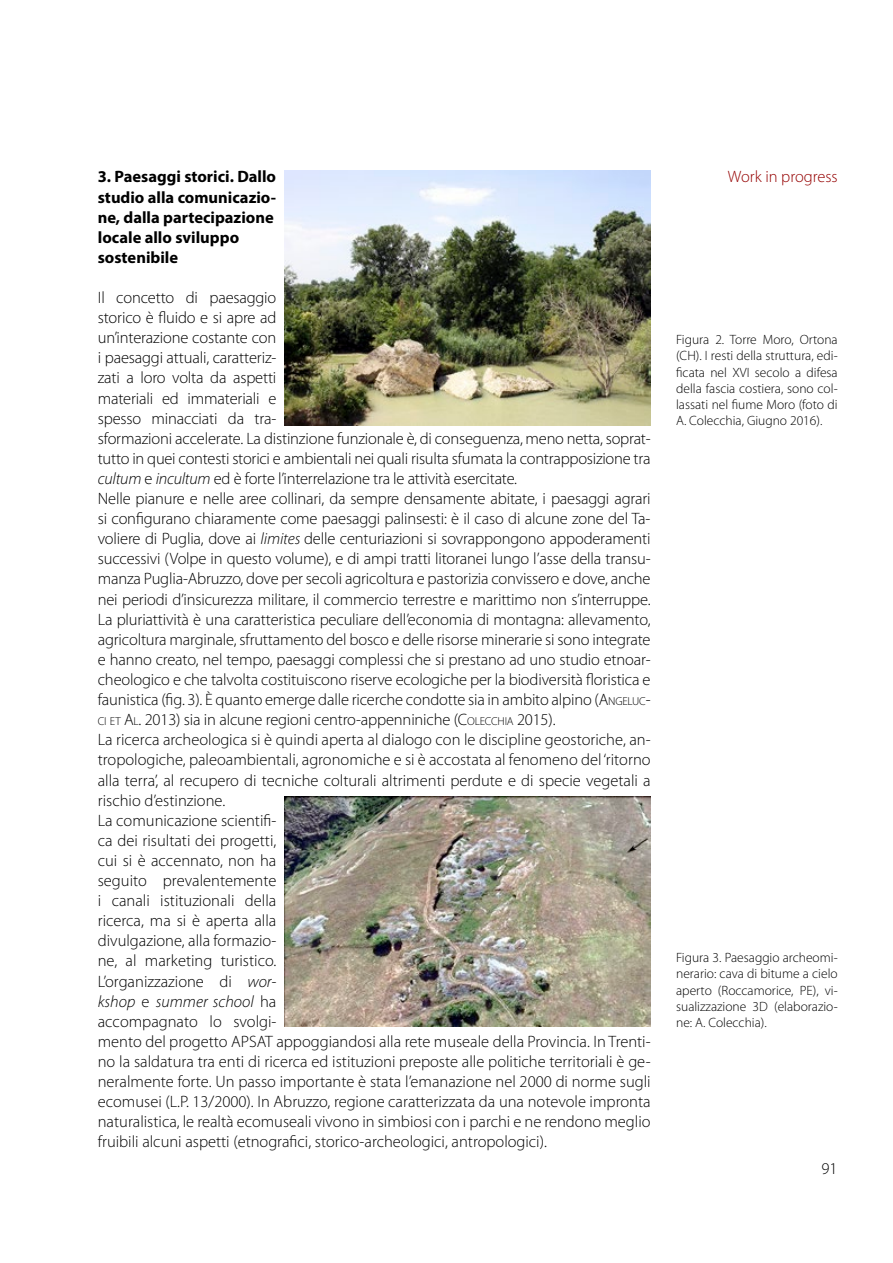
<style>
.page{position:relative;width:893px;height:1263px;background:#fff}
.page>*{position:absolute;margin:0;border:0;box-sizing:border-box;transform-origin:0 0}
.t1{font:300 16.5px/20.1px "Myriad Pro";letter-spacing:-.01em;color:#000}
.t2{font:700 16.5px/20.1px "Myriad Pro";color:#000}
.t3{font:300 16.5px "Myriad Pro";color:#950000}
.t4{font:300 13.5px/16.2px "Myriad Pro";color:#000;text-align:justify}
.s1{font-style:italic}
.s2{font-style:inherit}
.s3{font-size:11.55px}
</style>
<div class="page">
<img style="left:285px;top:170px;width:366px;height:255px">
<img style="left:285px;top:796px;width:366px;height:231px">
<p class="t2" style="left:98px;top:166px;width:180px">3. Paesaggi storici. Dallo studio alla comunicazio&shy;ne, dalla partecipazione locale allo sviluppo sostenibile</p>
<p class="t1" style="left:98px;top:287px;width:554px">Il concetto di paesaggio<br>storico è fluido e si apre ad<br>un’interazione costante con<br>i paesaggi attuali, caratteriz-<br>zati a loro volta da aspetti<br>materiali ed immateriali e<br>spesso minacciati da tra-<br>sformazioni accelerate. La distinzione funzionale è, di conseguenza, meno netta, soprat&shy;tutto in quei contesti storici e ambientali nei quali risulta sfumata la contrapposizione tra <span class="s1">cultum</span> e <span class="s1">incultum</span> ed è forte l’interrelazione tra le attività esercitate.<br>Nelle pianure e nelle aree collinari, da sempre densamente abitate, i paesaggi agrari si configurano chiaramente come paesaggi palinsesti: è il caso di alcune zone del Ta&shy;voliere di Puglia, dove ai <span class="s1">limites</span> delle centuriazioni si sovrappongono appoderamenti successivi (Volpe in questo volume), e di ampi tratti litoranei lungo l’asse della transu&shy;manza Puglia-Abruzzo, dove per secoli agricoltura e pastorizia convissero e dove, anche nei periodi d’insicurezza militare, il commercio terrestre e marittimo non s’interruppe.<br>La pluriattività è una caratteristica peculiare dell’economia di montagna: allevamento, agricoltura marginale, sfruttamento del bosco e delle risorse minerarie si sono integrate e hanno creato, nel tempo, paesaggi complessi che si prestano ad uno studio etnoar&shy;cheologico e che talvolta costituiscono riserve ecologiche per la biodiversità floristica e faunistica (fig. 3). È quanto emerge dalle ricerche condotte sia in ambito alpino (<span class="s2">A</span><span class="s3">NGELUC</span><span class="s2">-</span><span class="s3">CI ET</span> <span class="s2">A</span><span class="s3">L</span><span class="s2">.</span> 2013) sia in alcune regioni centro-appenniniche (<span class="s2">C</span><span class="s3">OLECCHIA</span> 2015).<br>La ricerca archeologica si è quindi aperta al dialogo con le discipline geostoriche, an&shy;tropologiche, paleoambientali, agronomiche e si è accostata al fenomeno del ‘ritorno alla terra’, al recupero di tecniche colturali altrimenti perdute e di specie vegetali a rischio d’estinzione.<br>La comunicazione scientifi-<br>ca dei risultati dei progetti,<br>cui si è accennato, non ha<br>seguito prevalentemente<br>i canali istituzionali della<br>ricerca, ma si è aperta alla<br>divulgazione, alla formazio-<br>ne, al marketing turistico.<br>L’organizzazione di <span class="s1">wor-<br>kshop</span> e <span class="s1">summer school</span> ha<br>accompagnato lo svolgi-<br>mento del progetto APSAT appoggiandosi alla rete museale della Provincia. In Trenti&shy;no la saldatura tra enti di ricerca ed istituzioni preposte alle politiche territoriali è ge&shy;neralmente forte. Un passo importante è stata l’emanazione nel 2000 di norme sugli ecomusei (L.P. 13/2000). In Abruzzo, regione caratterizzata da una notevole impronta naturalistica, le realtà ecomuseali vivono in simbiosi con i parchi e ne rendono meglio fruibili alcuni aspetti (etnografici, storico-archeologici, antropologici).</p>
<p class="t3" style="left:728px;top:167px;width:111px">Work in progress</p>
<p class="t4" style="left:676px;top:331px;width:163px">Figura 2. Torre Moro, Ortona (CH). I resti della struttura, edi&shy;ficata nel XVI secolo a difesa della fascia costiera, sono col&shy;lassati nel fiume Moro (foto di A. Colecchia, Giugno 2016).</p>
<p class="t4" style="left:676px;top:949px;width:163px">Figura 3. Paesaggio archeomi&shy;nerario: cava di bitume a cielo aperto (Roccamorice, PE), vi&shy;sualizzazione 3D (elaborazio&shy;ne: A. Colecchia).</p>
<p class="t1" style="left:822px;top:1158px;width:18px">91</p>
</div>
